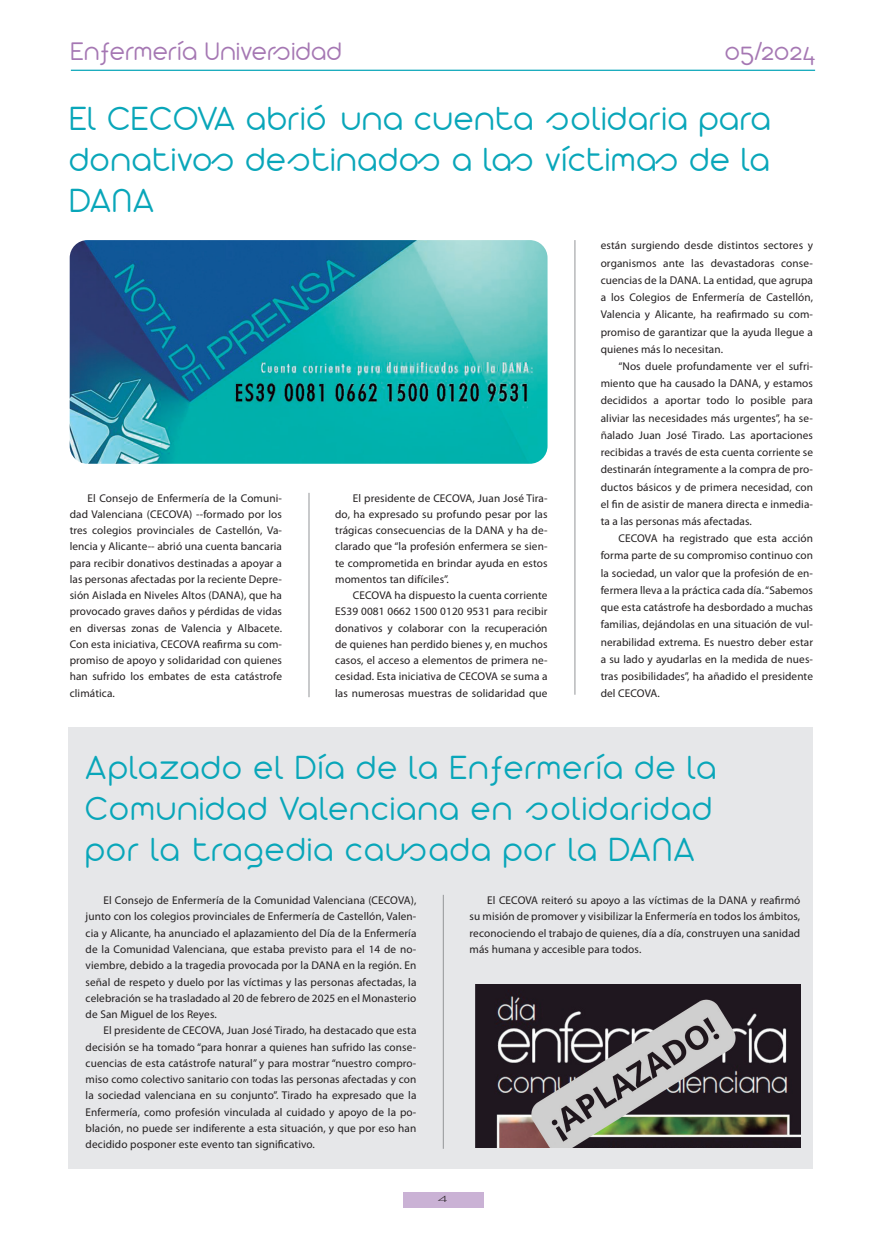
<style>
.page{position:relative;width:886px;height:1241px;background:#fff}
.page>*{position:absolute;margin:0;border:0;box-sizing:border-box;transform-origin:0 0}
.t1{font:300 36.25px/41.2px "Arista 2.0 Alternate";letter-spacing:.06em;color:#09a6b9;text-align:justify}
.t2{font:300 27.5px "Arista 2.0 Alternate";letter-spacing:.04em;color:#a577b3}
.t3{font:11.25px/16.2px "Myriad Pro";letter-spacing:.01em;color:#231f20;text-align:justify}
.t4{font:300 8.12px "Futura";color:#231f20;scale:2 1}
</style>
<div class="page">
<div style="left:69px;top:726px;width:744px;height:442px;background:#e6e7e9"></div>
<hr style="left:71px;top:70px;width:744px;height:1px;background:#09a6b9">
<div style="left:403px;top:1192px;width:80px;height:15px;background:#cab2d5"></div>
<hr style="left:309px;top:493px;width:1px;height:204px;background:#939598">
<img style="left:70px;top:240px;width:477px;height:223px">
<hr style="left:575px;top:240px;width:1px;height:454px;background:#939598">
<hr style="left:443px;top:894px;width:1px;height:254px;background:#939598">
<img style="left:476px;top:984px;width:324px;height:163px">
<p class="t2" style="left:71px;top:35px;width:272px">Enfermería Universidad</p>
<p class="t2" style="left:725px;top:35px;width:91px">05/2024</p>
<p class="t1" style="left:70px;top:97px;width:702px">El CECOVA abrió una cuenta solidaria para donativos destinados a las víctimas de la DANA</p>
<p class="t3" style="left:70px;top:490px;width:214px;text-indent:18px">El Consejo de Enfermería de la Comuni&shy;dad Valenciana (CECOVA) --formado por los tres colegios provinciales de Castellón, Va&shy;lencia y Alicante-- abrió una cuenta bancaria para recibir donativos destinadas a apoyar a las personas afectadas por la reciente Depre&shy;sión Aislada en Niveles Altos (DANA), que ha provocado graves daños y pérdidas de vidas en diversas zonas de Valencia y Albacete.<br>Con esta iniciativa, CECOVA reafirma su com&shy;promiso de apoyo y solidaridad con quienes han sufrido los embates de esta catástrofe climática.</p>
<p class="t3" style="left:335px;top:490px;width:214px;text-indent:18px">El presidente de CECOVA, Juan José Tira&shy;do, ha expresado su profundo pesar por las trágicas consecuencias de la DANA y ha de&shy;clarado que “la profesión enfermera se sien&shy;te comprometida en brindar ayuda en estos momentos tan difíciles”.</p>
<p class="t3" style="left:335px;top:587px;width:214px;text-indent:18px">CECOVA ha dispuesto la cuenta corriente ES39 0081 0662 1500 0120 9531 para recibir donativos y colaborar con la recuperación de quienes han perdido bienes y, en muchos casos, el acceso a elementos de primera ne&shy;cesidad. Esta iniciativa de CECOVA se suma a las numerosas muestras de solidaridad que</p>
<p class="t3" style="left:601px;top:237px;width:214px;line-height:17.2px">están surgiendo desde distintos sectores y organismos ante las devastadoras conse&shy;cuencias de la DANA. La entidad, que agrupa a los Colegios de Enfermería de Castellón, Valencia y Alicante, ha reafirmado su com&shy;promiso de garantizar que la ayuda llegue a quienes más lo necesitan.</p>
<p class="t3" style="left:601px;top:358px;width:214px;line-height:17.2px;text-indent:18px">“Nos duele profundamente ver el sufri&shy;miento que ha causado la DANA, y estamos decididos a aportar todo lo posible para aliviar las necesidades más urgentes”, ha se&shy;ñalado Juan José Tirado. Las aportaciones recibidas a través de esta cuenta corriente se destinarán íntegramente a la compra de pro&shy;ductos básicos y de primera necesidad, con el fin de asistir de manera directa e inmedia&shy;ta a las personas más afectadas.</p>
<p class="t3" style="left:601px;top:530px;width:214px;line-height:17.2px;text-indent:18px">CECOVA ha registrado que esta acción forma parte de su compromiso continuo con la sociedad, un valor que la profesión de en&shy;fermera lleva a la práctica cada día. “Sabemos que esta catástrofe ha desbordado a muchas familias, dejándolas en una situación de vul&shy;nerabilidad extrema. Es nuestro deber estar a su lado y ayudarlas en la medida de nues&shy;tras posibilidades”, ha añadido el presidente del CECOVA.</p>
<p class="t1" style="left:86px;top:746px;width:632px">Aplazado el Día de la Enfermería de la</p>
<p class="t1" style="left:86px;top:787px;width:627px">Comunidad Valenciana en solidaridad</p>
<p class="t1" style="left:86px;top:828px;width:610px">por la tragedia causada por la DANA</p>
<p class="t3" style="left:86px;top:892px;width:332px;text-indent:18px">El Consejo de Enfermería de la Comunidad Valenciana (CECOVA), junto con los colegios provinciales de Enfermería de Castellón, Valen&shy;cia y Alicante, ha anunciado el aplazamiento del Día de la Enfermería de la Comunidad Valenciana, que estaba previsto para el 14 de no&shy;viembre, debido a la tragedia provocada por la DANA en la región. En señal de respeto y duelo por las víctimas y las personas afectadas, la celebración se ha trasladado al 20 de febrero de 2025 en el Monasterio de San Miguel de los Reyes.</p>
<p class="t3" style="left:86px;top:1022px;width:332px;text-indent:18px">El presidente de CECOVA, Juan José Tirado, ha destacado que esta decisión se ha tomado “para honrar a quienes han sufrido las conse&shy;cuencias de esta catástrofe natural” y para mostrar “nuestro compro&shy;miso como colectivo sanitario con todas las personas afectadas y con la sociedad valenciana en su conjunto”. Tirado ha expresado que la Enfermería, como profesión vinculada al cuidado y apoyo de la po&shy;blación, no puede ser indiferente a esta situación, y que por eso han decidido posponer este evento tan significativo.</p>
<p class="t3" style="left:469px;top:892px;width:332px;text-indent:18px">El CECOVA reiteró su apoyo a las víctimas de la DANA y reafirmó su misión de promover y visibilizar la Enfermería en todos los ámbitos, reconociendo el trabajo de quienes, día a día, construyen una sanidad más humana y accesible para todos.</p>
<p class="t4" style="left:438px;top:1193px;width:7px">4</p>
</div>
